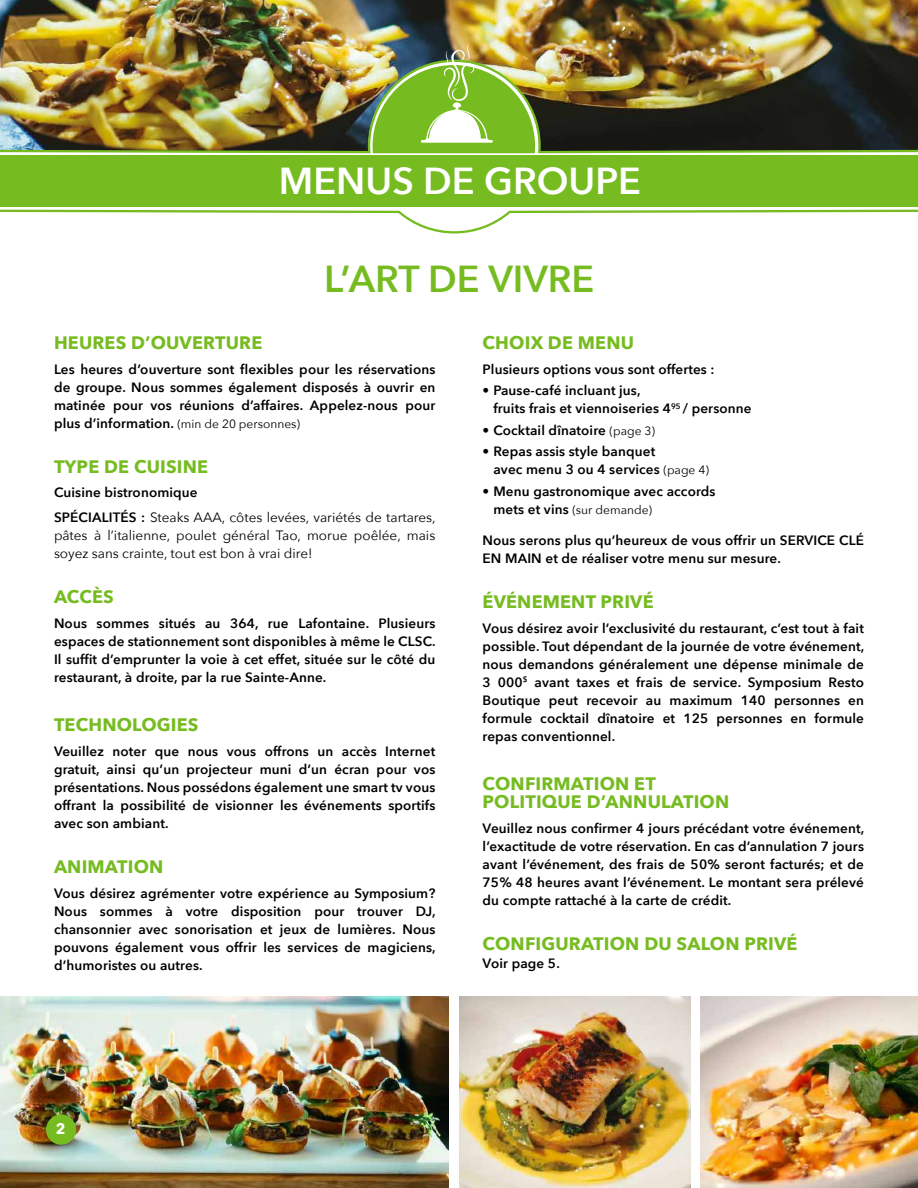
<style>
.page{position:relative;width:918px;height:1188px;background:#fff}
.page>*{position:absolute;margin:0;border:0;box-sizing:border-box;transform-origin:0 0}
.t1{font:600 37.5px "Avenir Next";color:#fff}
.t2{font:600 37.5px "Avenir Next";color:#76bc21}
.t3{font:700 18px/18px "Avenir Next";letter-spacing:.01em;color:#76bc21}
.t4{font:700 15px "Avenir Next";color:#fff}
.t5{font:600 13.5px/18px "Avenir Next";letter-spacing:.01em;color:#000;text-align:justify}
.t6{font:13.5px/24.8px "Avenir Next";color:#000}
.t7{font:12px "Avenir Next";color:#000}
.s1{font-weight:400;font-size:12px}
.s2{font-weight:600}
.s3{font-weight:600;font-size:13.5px}
</style>
<div class="page">
<img style="left:0;top:0;width:918px;height:60px">
<svg style="left:368px;top:61px;width:171px;height:172px"></svg>
<div style="left:0;top:156px;width:918px;height:51px;background:#76bc21"></div>
<img style="left:0;top:60px;width:918px;height:93px">
<svg style="left:0;top:210px;width:918px;height:24px"></svg>
<img style="left:0;top:997px;width:448px;height:191px">
<img style="left:701px;top:997px;width:217px;height:191px">
<img style="left:459px;top:997px;width:231px;height:191px">
<img style="left:373px;top:44px;width:162px;height:109px">
<div style="left:46px;top:1115px;width:30px;height:30px;background:#76bc21;border-radius:50%"></div>
<h1 class="t1" style="left:279px;top:149px;width:364px">MENUS DE GROUPE</h1>
<h1 class="t2" style="left:324px;top:247px;width:272px">L’ART DE VIVRE</h1>
<h2 class="t3" style="left:54px;top:333px;width:210px">HEURES D’OUVERTURE</h2>
<p class="t5" style="left:54px;top:360px;width:383px">Les heures d’ouverture sont flexibles pour les réservations de groupe. Nous sommes également disposés à ouvrir en matinée pour vos réunions d’affaires. Appelez-nous pour plus d’information. <span class="s1">(min de 20 personnes)</span></p>
<h2 class="t3" style="left:54px;top:457px;width:156px">TYPE DE CUISINE</h2>
<p class="t6" style="left:54px;top:480px;width:383px"><span class="s2">Cuisine bistronomique<br>SPÉCIALITÉS :</span> Steaks AAA, côtes levées, variétés de tartares,</p>
<p class="t6" style="left:54px;top:526px;width:383px;line-height:18px">pâtes à l’italienne, poulet général Tao, morue poêlée, mais soyez sans crainte, tout est bon à vrai dire!</p>
<h2 class="t3" style="left:54px;top:588px;width:61px">ACCÈS</h2>
<p class="t5" style="left:54px;top:614px;width:383px">Nous sommes situés au 364, rue Lafontaine. Plusieurs espaces de stationnement sont disponibles à même le CLSC.<br>Il suffit d’emprunter la voie à cet effet, située sur le côté du restaurant, à droite, par la rue Sainte-Anne.</p>
<h2 class="t3" style="left:54px;top:716px;width:146px">TECHNOLOGIES</h2>
<p class="t5" style="left:54px;top:742px;width:383px">Veuillez noter que nous vous offrons un accès Internet gratuit, ainsi qu’un projecteur muni d’un écran pour vos présentations. Nous possédons également une smart tv vous offrant la possibilité de visionner les événements sportifs avec son ambiant.</p>
<h2 class="t3" style="left:54px;top:858px;width:111px">ANIMATION</h2>
<p class="t5" style="left:54px;top:884px;width:383px">Vous désirez agrémenter votre expérience au Symposium?<br>Nous sommes à votre disposition pour trouver DJ, chansonnier avec sonorisation et jeux de lumières. Nous pouvons également vous offrir les services de magiciens, d’humoristes ou autres.</p>
<h2 class="t3" style="left:483px;top:333px;width:153px">CHOIX DE MENU</h2>
<p class="t5" style="left:483px;top:360px;width:234px">Plusieurs options vous sont offertes :</p>
<p class="t5" style="left:493px;top:381px;width:260px;text-indent:-11px">• Pause-café incluant jus,<br>fruits frais et viennoiseries 4<sup>95</sup> / personne</p>
<p class="t5" style="left:483px;top:421px;width:174px">• Cocktail dînatoire <span class="s1">(page 3)</span></p>
<p class="t5" style="left:493px;top:442px;width:217px;text-indent:-11px">• Repas assis style banquet<br>avec menu 3 ou 4 services <span class="s1">(page 4)</span></p>
<p class="t5" style="left:483px;top:482px;width:234px">• Menu gastronomique avec accords</p>
<p class="t7" style="left:493px;top:499px;width:160px"><span class="s3">mets et vins</span> (sur demande)</p>
<p class="t5" style="left:483px;top:531px;width:383px">Nous serons plus qu’heureux de vous offrir un SERVICE CLÉ<br>EN MAIN et de réaliser votre menu sur mesure.</p>
<h2 class="t3" style="left:483px;top:593px;width:173px">ÉVÉNEMENT PRIVÉ</h2>
<p class="t5" style="left:483px;top:619px;width:383px">Vous désirez avoir l’exclusivité du restaurant, c’est tout à fait possible. Tout dépendant de la journée de votre événement, nous demandons généralement une dépense minimale de 3 000<sup>$</sup> avant taxes et frais de service. Symposium Resto Boutique peut recevoir au maximum 140 personnes en formule cocktail dînatoire et 125 personnes en formule repas conventionnel.</p>
<h2 class="t3" style="left:483px;top:775px;width:248px">CONFIRMATION ET<br>POLITIQUE D’ANNULATION</h2>
<p class="t5" style="left:483px;top:819px;width:383px">Veuillez nous confirmer 4 jours précédant votre événement, l’exactitude de votre réservation. En cas d’annulation 7 jours avant l’événement, des frais de 50% seront facturés; et de 75% 48 heures avant l’événement. Le montant sera prélevé du compte rattaché à la carte de crédit.</p>
<h2 class="t3" style="left:483px;top:935px;width:316px">CONFIGURATION DU SALON PRIVÉ</h2>
<p class="t5" style="left:483px;top:954px;width:79px">Voir page 5.</p>
<p class="t4" style="left:56px;top:1120px;width:11px">2</p>
</div>
